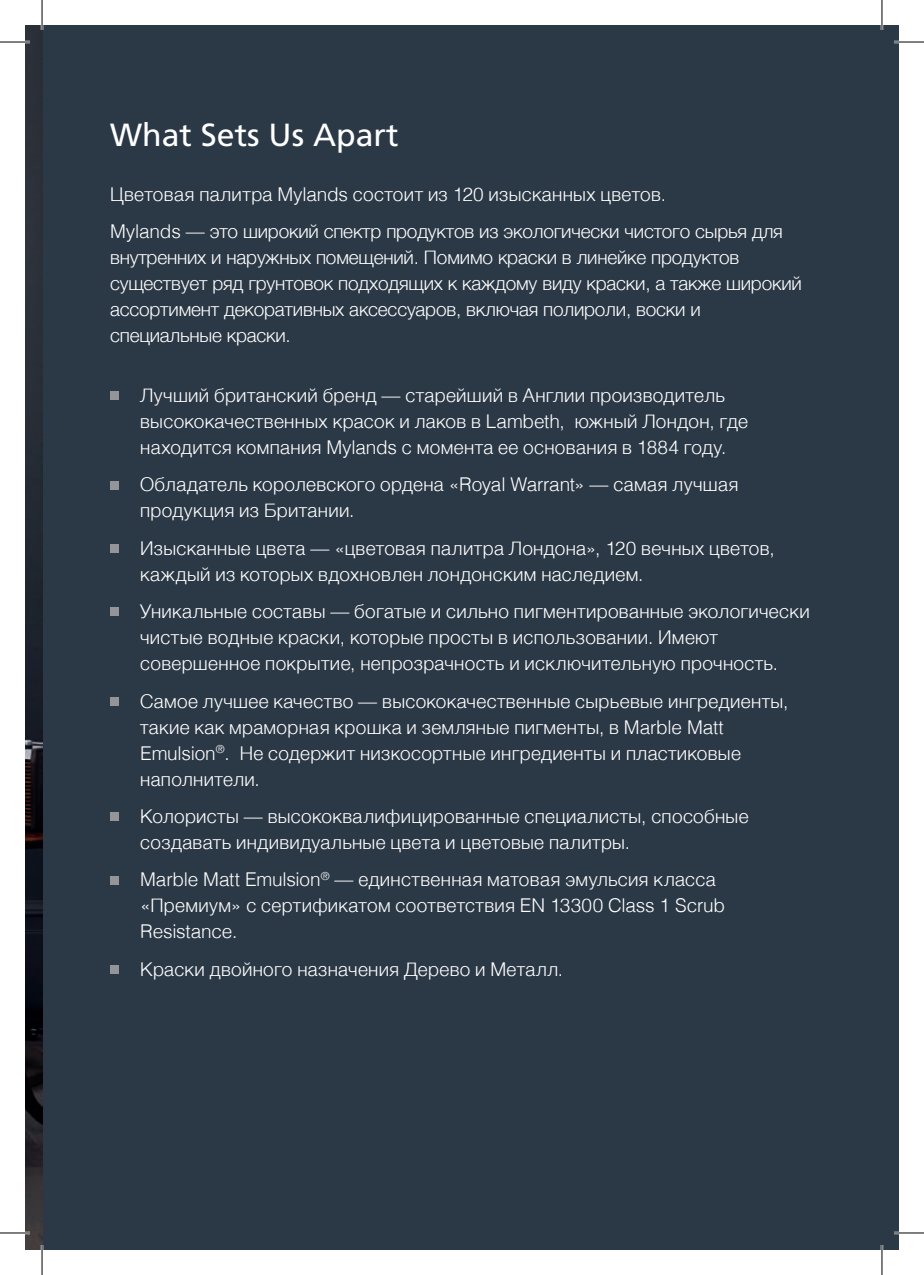
<style>
.page{position:relative;width:924px;height:1275px;background:#fff}
.page>*{position:absolute;margin:0;border:0;box-sizing:border-box;transform-origin:0 0}
.t1{font:32px "Frutiger";color:#fff}
.t2{font:300 19px/26px "Helvetica";letter-spacing:.015em;color:#fff}
.t3{font:300 19px/26px "Helvetica";letter-spacing:-.01em;color:#fff}
</style>
<div class="page">
<div style="left:42px;top:25px;width:856px;height:1225px;background:#2b3846"></div>
<div style="left:110px;top:391px;width:9px;height:9px;background:#939598"></div>
<div style="left:110px;top:481px;width:9px;height:8px;background:#939598"></div>
<div style="left:110px;top:544px;width:9px;height:9px;background:#939598"></div>
<div style="left:110px;top:607px;width:9px;height:9px;background:#939598"></div>
<div style="left:110px;top:697px;width:9px;height:8px;background:#939598"></div>
<div style="left:110px;top:812px;width:9px;height:9px;background:#939598"></div>
<div style="left:110px;top:875px;width:9px;height:9px;background:#939598"></div>
<div style="left:110px;top:965px;width:9px;height:8px;background:#939598"></div>
<img style="left:25px;top:25px;width:17px;height:1225px">
<hr style="left:0;top:41px;width:30px;height:2px;background:#fff">
<hr style="left:893px;top:41px;width:30px;height:2px;background:#fff">
<hr style="left:0;top:1231px;width:30px;height:3px;background:#fff">
<hr style="left:893px;top:1231px;width:30px;height:3px;background:#fff">
<hr style="left:41px;top:0;width:2px;height:30px;background:#fff">
<hr style="left:41px;top:1245px;width:2px;height:30px;background:#fff">
<hr style="left:880px;top:0;width:2px;height:30px;background:#fff">
<hr style="left:880px;top:1245px;width:2px;height:30px;background:#fff">
<hr style="left:0;top:42px;width:30px;height:1px;background:#000">
<hr style="left:893px;top:42px;width:30px;height:1px;background:#000">
<hr style="left:0;top:1232px;width:30px;height:1px;background:#000">
<hr style="left:893px;top:1232px;width:30px;height:1px;background:#000">
<hr style="left:42px;top:0;width:1px;height:30px;background:#000">
<hr style="left:42px;top:1245px;width:1px;height:30px;background:#000">
<hr style="left:881px;top:0;width:1px;height:30px;background:#000">
<hr style="left:881px;top:1245px;width:1px;height:30px;background:#000">
<h1 class="t1" style="left:110px;top:116px;width:290px">What Sets Us Apart</h1>
<p class="t3" style="left:110px;top:174px;width:674px;line-height:37.4px">Цветовая палитра Mylands состоит из 120 изысканных цветов.<br>Mylands — это широкий спектр продуктов из экологически чистого сырья для</p>
<p class="t3" style="left:110px;top:243px;width:693px">внутренних и наружных помещений. Помимо краски в линейке продуктов существует ряд грунтовок подходящих к каждому виду краски, а также широкий ассортимент декоративных аксессуаров, включая полироли, воски и специальные краски.</p>
<p class="t2" style="left:140px;top:381px;width:609px">Лучший британский бренд — старейший в Англии производитель высококачественных красок и лаков в Lambeth, южный Лондон, где находится компания Mylands с момента ее основания в 1884 году.</p>
<p class="t2" style="left:140px;top:470px;width:599px">Обладатель королевского ордена «Royal Warrant» — самая лучшая продукция из Британии.</p>
<p class="t2" style="left:140px;top:534px;width:635px">Изысканные цвета — «цветовая палитра Лондона», 120 вечных цветов, каждый из которых вдохновлен лондонским наследием.</p>
<p class="t2" style="left:140px;top:597px;width:670px">Уникальные составы — богатые и сильно пигментированные экологически чистые водные краски, которые просты в использовании. Имеют совершенное покрытие, непрозрачность и исключительную прочность.</p>
<p class="t2" style="left:140px;top:686px;width:649px">Самое лучшее качество — высококачественные сырьевые ингредиенты, такие как мраморная крошка и земляные пигменты, в Marble Matt Emulsion<sup>®</sup>. Не содержит низкосортные ингредиенты и пластиковые наполнители.</p>
<p class="t2" style="left:140px;top:802px;width:609px">Колористы — высококвалифицированные специалисты, способные создавать индивидуальные цвета и цветовые палитры.</p>
<p class="t2" style="left:140px;top:865px;width:586px">Marble Matt Emulsion<sup>®</sup> — единственная матовая эмульсия класса «Премиум» с сертификатом соответствия EN 13300 Class 1 Scrub<br>Resistance.</p>
<p class="t2" style="left:140px;top:954px;width:424px">Краски двойного назначения Дерево и Металл.</p>
</div>
